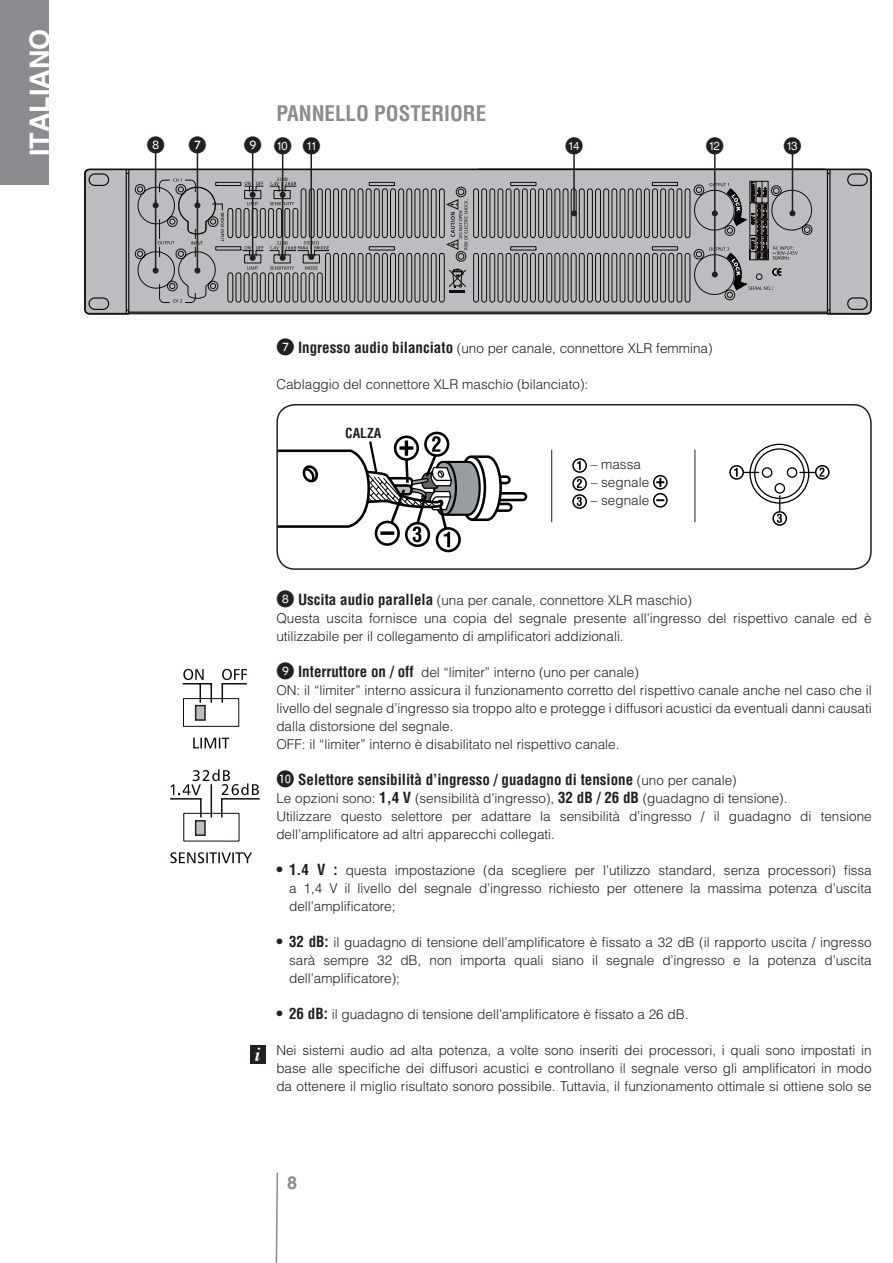
<style>
.page{position:relative;width:893px;height:1263px;background:#fff}
.page>*{position:absolute;margin:0;border:0;box-sizing:border-box;transform-origin:0 0}
.t1{font:700 27px "Helvetica LT Std";color:#fff}
.t2{font:700 condensed 21px "Helvetica LT Std";color:#8a8c8f}
.t3{font:italic 700 19.5px "Times";color:#fff}
.t4{font:18px "Numerics P03";color:#231f20}
.t5{font:18px "Numerics P04";color:#231f20}
.t6{font:700 condensed 15px "Helvetica LT Std";color:#231f20}
.t7{font:300 13.5px/18px "Helvetica LT Std";color:#231f20}
.t8{font:700 condensed 13.5px "Helvetica LT Std";color:#231f20}
.s1{font-family:"Numerics P04"}
.s2{font-family:"Numerics P04";font-weight:400;font-size:18px}
.s3{font-weight:700;font-stretch:condensed;font-size:15px}
.s4{font-family:"Numerics P04";font-weight:400;font-stretch:normal;font-size:18px}
.s5{font-weight:300;font-stretch:normal;font-size:13.5px}
</style>
<div class="page">
<svg style="left:275px;top:1172px;width:4px;height:91px"></svg>
<div style="left:0;top:0;width:48px;height:185px;background:#8a8c8f"></div>
<svg style="left:84px;top:168px;width:788px;height:147px;background:#a3a3a5"></svg>
<svg style="left:798px;top:182px;width:14px;height:98px"></svg>
<hr style="left:155px;top:151px;width:1px;height:54px;background:#231f20">
<hr style="left:197px;top:151px;width:1px;height:54px;background:#231f20">
<hr style="left:252px;top:151px;width:1px;height:44px;background:#231f20">
<hr style="left:282px;top:151px;width:1px;height:44px;background:#231f20">
<hr style="left:310px;top:151px;width:2px;height:106px;background:#231f20">
<hr style="left:573px;top:151px;width:2px;height:62px;background:#231f20">
<hr style="left:714px;top:151px;width:1px;height:62px;background:#231f20">
<hr style="left:792px;top:151px;width:1px;height:62px;background:#231f20">
<svg style="left:135px;top:177px;width:663px;height:126px;background:#9b9a9c"></svg>
<svg style="left:193px;top:738px;width:36px;height:10px"></svg>
<svg style="left:182px;top:669px;width:65px;height:58px"></svg>
<svg style="left:170px;top:852px;width:82px;height:11px"></svg>
<hr style="left:184px;top:841px;width:55px;height:1px;background:#140c0a">
<svg style="left:170px;top:769px;width:90px;height:72px"></svg>
<hr style="left:184px;top:813px;width:55px;height:1px;background:#140c0a">
<div style="left:196px;top:706px;width:9px;height:14px;background:#bcbdc0"></div>
<div style="left:195px;top:705px;width:11px;height:16px;border:2px solid #231f20"></div>
<div style="left:196px;top:821px;width:9px;height:14px;background:#bcbdc0"></div>
<div style="left:195px;top:820px;width:11px;height:16px;border:2px solid #231f20"></div>
<div style="left:489px;top:475px;width:22px;height:9px;border:3px solid #000;border-radius:3px"></div>
<div style="left:491px;top:492px;width:36px;height:9px;border:3px solid #000;border-radius:3px"></div>
<div style="left:477px;top:503px;width:36px;height:9px;border:3px solid #000;border-radius:3px"></div>
<div style="left:424px;top:432px;width:25px;height:25px;border:3px solid #000;border-radius:50%"></div>
<div style="left:436px;top:527px;width:25px;height:25px;border:3px solid #000;border-radius:50%"></div>
<svg style="left:279px;top:434px;width:224px;height:113px"></svg>
<div style="left:276px;top:404px;width:596px;height:166px;border:2px solid #231f20;border-radius:18px"></div>
<div style="left:572px;top:458px;width:15px;height:15px;border:2px solid #000;border-radius:50%"></div>
<svg style="left:577px;top:461px;width:4px;height:9px"></svg>
<div style="left:572px;top:476px;width:15px;height:15px;border:2px solid #000;border-radius:50%"></div>
<svg style="left:577px;top:479px;width:5px;height:9px"></svg>
<svg style="left:656px;top:478px;width:8px;height:9px"></svg>
<div style="left:653px;top:475px;width:15px;height:15px;border:2px solid #000;border-radius:50%"></div>
<div style="left:572px;top:494px;width:15px;height:15px;border:2px solid #000;border-radius:50%"></div>
<svg style="left:577px;top:497px;width:5px;height:9px"></svg>
<svg style="left:656px;top:499px;width:8px;height:2px"></svg>
<div style="left:653px;top:493px;width:15px;height:15px;border:2px solid #000;border-radius:50%"></div>
<div style="left:729px;top:465px;width:15px;height:15px;border:2px solid #000;border-radius:50%"></div>
<div style="left:815px;top:465px;width:15px;height:15px;border:2px solid #000;border-radius:50%"></div>
<div style="left:772px;top:511px;width:15px;height:15px;border:2px solid #000;border-radius:50%"></div>
<svg style="left:734px;top:443px;width:90px;height:80px"></svg>
<hr style="left:551px;top:450px;width:1px;height:72px;background:#231f20">
<hr style="left:694px;top:450px;width:1px;height:72px;background:#231f20">
<div style="left:250px;top:1045px;width:16px;height:19px;background:#231f20"></div>
<h1 class="t1" style="left:23px;top:156px;width:129px;rotate:-90deg">ITALIANO</h1>
<h2 class="t2" style="left:276px;top:101px;width:211px">PANNELLO POSTERIORE</h2>
<h3 class="t5" style="left:147px;top:137px;width:19px">8</h3>
<h3 class="t5" style="left:189px;top:137px;width:19px">7</h3>
<h3 class="t4" style="left:244px;top:137px;width:78px"><span class="s1">9</span>P{</h3>
<h3 class="t4" style="left:565px;top:137px;width:19px">w</h3>
<h3 class="t4" style="left:706px;top:137px;width:19px">}</h3>
<h3 class="t4" style="left:783px;top:137px;width:19px">q</h3>
<p class="t7" style="left:276px;top:339px;width:438px"><span class="s2">7</span> <span class="s3">Ingresso audio bilanciato</span> (uno per canale, connettore XLR femmina)</p>
<p class="t7" style="left:276px;top:375px;width:313px">Cablaggio del connettore XLR maschio (bilanciato):</p>
<p class="t8" style="left:345px;top:425px;width:38px">CALZA</p>
<p class="t7" style="left:591px;top:455px;width:52px">– massa</p>
<p class="t7" style="left:591px;top:473px;width:60px">– segnale</p>
<p class="t7" style="left:591px;top:491px;width:60px">– segnale</p>
<h3 class="t3" style="left:255px;top:1036px;width:7px">i</h3>
<p class="t7" style="left:276px;top:591px;width:597px"><span class="s2">8</span> <span class="s3">Uscita audio parallela</span> (una per canale, connettore XLR maschio)<br>Questa uscita fornisce una copia del segnale presente all’ingresso del rispettivo canale ed è utilizzabile per il collegamento di amplificatori addizionali.</p>
<p class="t7" style="left:276px;top:663px;width:597px"><span class="s2">9</span> <span class="s3">Interruttore on / off</span> del “limiter” interno (uno per canale)<br>ON: il “limiter” interno assicura il funzionamento corretto del rispettivo canale anche nel caso che il livello del segnale d’ingresso sia troppo alto e protegge i diffusori acustici da eventuali danni causati dalla distorsione del segnale.<br>OFF: il “limiter” interno è disabilitato nel rispettivo canale.</p>
<p class="t6" style="left:276px;top:770px;width:462px"><span class="s4">0</span> Selettore sensibilità d’ingresso / guadagno di tensione <span class="s5">(uno per canale)</span></p>
<p class="t7" style="left:276px;top:789px;width:597px">Le opzioni sono: <span class="s3">1,4 V</span> (sensibilità d’ingresso), <span class="s3">32 dB / 26 dB</span> (guadagno di tensione).<br>Utilizzare questo selettore per adattare la sensibilità d’ingresso / il guadagno di tensione dell’amplificatore ad altri apparecchi collegati.</p>
<p class="t7" style="left:289px;top:861px;width:584px;text-align:justify"><span class="s3">1.4 V :</span> questa impostazione (da scegliere per l’utilizzo standard, senza processori) fissa a 1,4 V il livello del segnale d’ingresso richiesto per ottenere la massima potenza d’uscita dell’amplificatore;</p>
<p class="t7" style="left:289px;top:933px;width:584px;text-align:justify"><span class="s3">32 dB:</span> il guadagno di tensione dell’amplificatore è fissato a 32 dB (il rapporto uscita / ingresso sarà sempre 32 dB, non importa quali siano il segnale d’ingresso e la potenza d’uscita dell’amplificatore);</p>
<p class="t7" style="left:289px;top:1005px;width:401px"><span class="s3">26 dB:</span> il guadagno di tensione dell’amplificatore è fissato a 26 dB.</p>
<p class="t7" style="left:276px;top:1041px;width:597px;text-align:justify">Nei sistemi audio ad alta potenza, a volte sono inseriti dei processori, i quali sono impostati in base alle specifiche dei diffusori acustici e controllano il segnale verso gli amplificatori in modo da ottenere il miglio risultato sonoro possibile. Tuttavia, il funzionamento ottimale si ottiene solo se</p>
<p class="t6" style="left:276px;top:860px;width:8px">•</p>
<p class="t6" style="left:276px;top:932px;width:8px">•</p>
<p class="t6" style="left:276px;top:1004px;width:8px">•</p>
</div>
